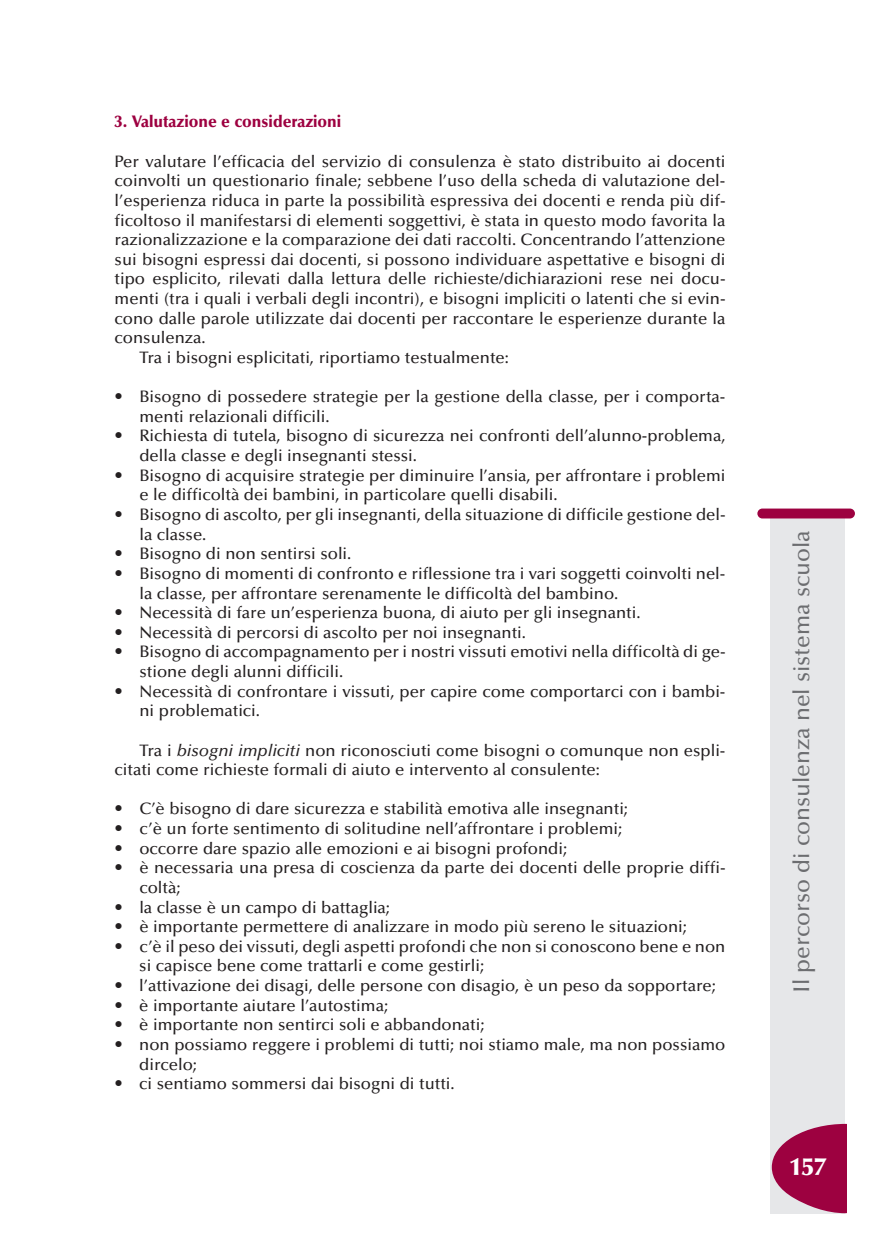
<style>
.page{position:relative;width:869px;height:1241px;background:#fff}
.page>*{position:absolute;margin:0;border:0;box-sizing:border-box;transform-origin:0 0}
.t1{font:900 24.5px "Optima";color:#fff}
.t2{font:500 22.75px "Optima";color:#6c6d70}
.t3{font:500 16.62px/19.6px "Optima";color:#231f20}
.t4{font:900 16.62px "Optima";color:#9d0140;scale:.95 1}
.s1{font-weight:900}
.s2{font-style:italic}
</style>
<div class="page">
<div style="left:770px;top:516px;width:74px;height:697px;background:#e6e7e9"></div>
<div style="left:757px;top:508px;width:97px;height:10px;background:#9d0140;border-radius:5px"></div>
<svg style="left:771px;top:1123px;width:76px;height:89px"></svg>
<p class="t4" style="left:115px;top:114px;width:240px">3. Valutazione e considerazioni</p>
<p class="t3" style="left:115px;top:153px;width:612px">Per valutare l’efficacia del servizio di consulenza è stato distribuito ai docenti</p>
<p class="t3" style="left:115px;top:172px;width:612px">coinvolti un questionario finale; sebbene l’uso della scheda di valutazione del-</p>
<p class="t3" style="left:115px;top:192px;width:612px">l’esperienza riduca in parte la possibilità espressiva dei docenti e renda più dif-</p>
<p class="t3" style="left:115px;top:212px;width:612px">ficoltoso il manifestarsi di elementi soggettivi, è stata in questo modo favorita la</p>
<p class="t3" style="left:115px;top:231px;width:612px">razionalizzazione e la comparazione dei dati raccolti. Concentrando l’attenzione</p>
<p class="t3" style="left:115px;top:251px;width:612px">sui bisogni espressi dai docenti, si possono individuare aspettative e bisogni di</p>
<p class="t3" style="left:115px;top:271px;width:612px">tipo esplicito, rilevati dalla lettura delle richieste/dichiarazioni rese nei docu-</p>
<p class="t3" style="left:115px;top:290px;width:612px">menti (tra i quali i verbali degli incontri), e bisogni impliciti o latenti che si evin-</p>
<p class="t3" style="left:115px;top:310px;width:612px">cono dalle parole utilizzate dai docenti per raccontare le esperienze durante la</p>
<p class="t3" style="left:115px;top:329px;width:92px">consulenza.</p>
<p class="t3" style="left:139px;top:349px;width:371px">Tra i bisogni esplicitati, riportiamo testualmente:</p>
<p class="t3" style="left:139px;top:388px;width:587px;text-indent:-25px"><span class="s1">•</span> Bisogno di possedere strategie per la gestione della classe, per i comporta&shy;menti relazionali difficili.</p>
<p class="t3" style="left:139px;top:427px;width:587px;text-indent:-25px"><span class="s1">•</span> Richiesta di tutela, bisogno di sicurezza nei confronti dell’alunno-problema, della classe e degli insegnanti stessi.</p>
<p class="t3" style="left:139px;top:467px;width:587px;text-indent:-25px"><span class="s1">•</span> Bisogno di acquisire strategie per diminuire l’ansia, per affrontare i problemi e le difficoltà dei bambini, in particolare quelli disabili.</p>
<p class="t3" style="left:139px;top:506px;width:587px;text-indent:-25px"><span class="s1">•</span> Bisogno di ascolto, per gli insegnanti, della situazione di difficile gestione del&shy;la classe.</p>
<p class="t3" style="left:115px;top:545px;width:238px"><span class="s1">•</span> Bisogno di non sentirsi soli.</p>
<p class="t3" style="left:139px;top:565px;width:587px;text-indent:-25px"><span class="s1">•</span> Bisogno di momenti di confronto e riflessione tra i vari soggetti coinvolti nel&shy;la classe, per affrontare serenamente le difficoltà del bambino.</p>
<p class="t3" style="left:115px;top:604px;width:527px"><span class="s1">•</span> Necessità di fare un’esperienza buona, di aiuto per gli insegnanti.</p>
<p class="t3" style="left:115px;top:624px;width:413px"><span class="s1">•</span> Necessità di percorsi di ascolto per noi insegnanti.</p>
<p class="t3" style="left:139px;top:643px;width:587px;text-indent:-25px"><span class="s1">•</span> Bisogno di accompagnamento per i nostri vissuti emotivi nella difficoltà di ge&shy;stione degli alunni difficili.</p>
<p class="t3" style="left:139px;top:682px;width:587px;text-indent:-25px"><span class="s1">•</span> Necessità di confrontare i vissuti, per capire come comportarci con i bambi&shy;ni problematici.</p>
<p class="t3" style="left:115px;top:741px;width:612px;text-indent:25px">Tra i <span class="s2">bisogni impliciti</span> non riconosciuti come bisogni o comunque non espli&shy;citati come richieste formali di aiuto e intervento al consulente:</p>
<p class="t3" style="left:115px;top:800px;width:515px"><span class="s1">•</span> C’è bisogno di dare sicurezza e stabilità emotiva alle insegnanti;</p>
<p class="t3" style="left:114px;top:820px;width:509px"><span class="s1">•</span> c’è un forte sentimento di solitudine nell’affrontare i problemi;</p>
<p class="t3" style="left:114px;top:839px;width:454px"><span class="s1">•</span> occorre dare spazio alle emozioni e ai bisogni profondi;</p>
<p class="t3" style="left:139px;top:859px;width:587px;text-indent:-25px"><span class="s1">•</span> è necessaria una presa di coscienza da parte dei docenti delle proprie diffi&shy;coltà;</p>
<p class="t3" style="left:114px;top:898px;width:277px"><span class="s1">•</span> la classe è un campo di battaglia;</p>
<p class="t3" style="left:114px;top:918px;width:573px"><span class="s1">•</span> è importante permettere di analizzare in modo più sereno le situazioni;</p>
<p class="t3" style="left:139px;top:937px;width:587px;text-indent:-25px"><span class="s1">•</span> c’è il peso dei vissuti, degli aspetti profondi che non si conoscono bene e non si capisce bene come trattarli e come gestirli;</p>
<p class="t3" style="left:114px;top:977px;width:602px"><span class="s1">•</span> l’attivazione dei disagi, delle persone con disagio, è un peso da sopportare;</p>
<p class="t3" style="left:114px;top:996px;width:275px"><span class="s1">•</span> è importante aiutare l’autostima;</p>
<p class="t3" style="left:114px;top:1016px;width:371px"><span class="s1">•</span> è importante non sentirci soli e abbandonati;</p>
<p class="t3" style="left:139px;top:1036px;width:587px;text-indent:-25px"><span class="s1">•</span> non possiamo reggere i problemi di tutti; noi stiamo male, ma non possiamo dircelo;</p>
<p class="t3" style="left:114px;top:1075px;width:341px"><span class="s1">•</span> ci sentiamo sommersi dai bisogni di tutti.</p>
<h2 class="t2" style="left:792px;top:992px;width:464px;rotate:-90deg">Il percorso di consulenza nel sistema scuola</h2>
<h1 class="t1" style="left:789px;top:1156px;width:38px">157</h1>
</div>
